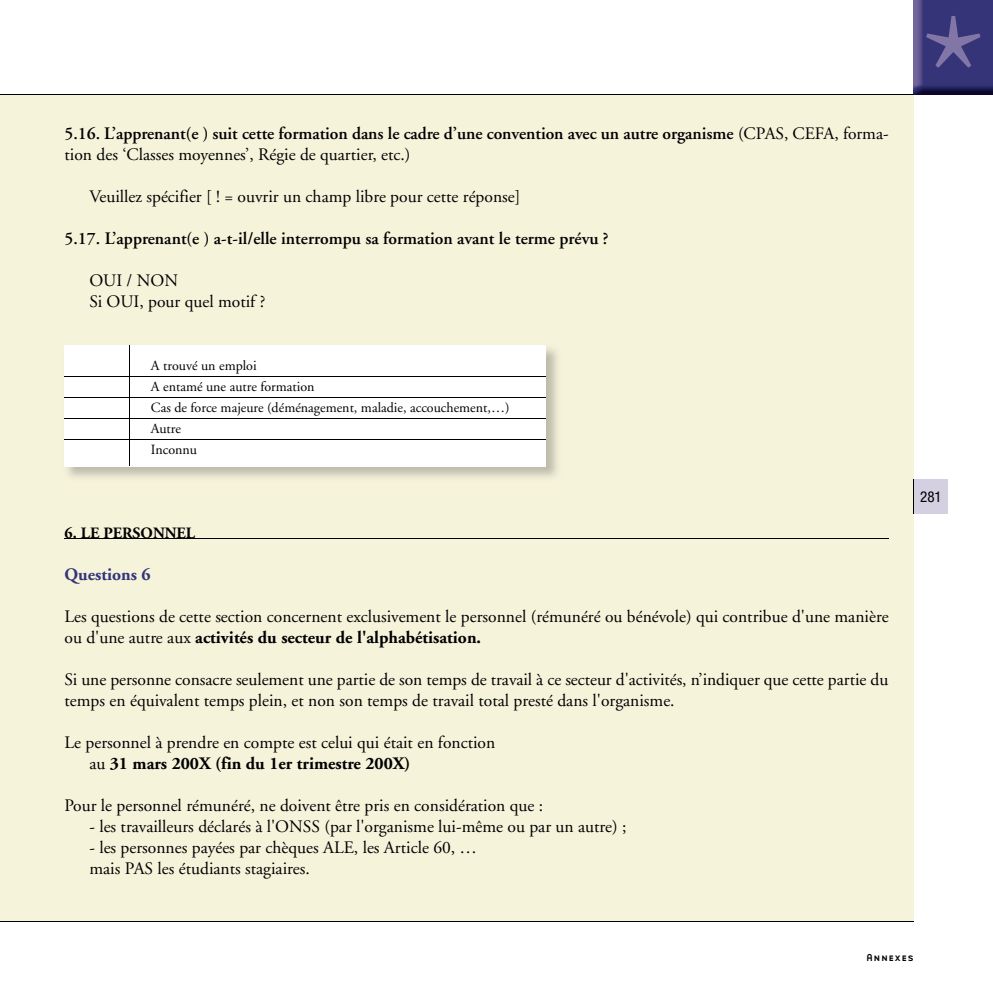
<style>
.page{position:relative;width:993px;height:993px;background:#fff}
.page>*{position:absolute;margin:0;border:0;box-sizing:border-box;transform-origin:0 0}
.t1{font:84px "Base Nine Small Caps";color:#8276a6}
.t2{font:17.5px/21px "Adobe Garamond";color:#000}
.t3{font:600 17.5px/21px "Adobe Garamond";color:#000}
.t4{font:700 17.5px "Adobe Garamond";color:#343479}
.t5{font:700 15.75px "Adobe Garamond";color:#000}
.t6{font:condensed 15.05px "Helvetica Neue";color:#000}
.t7{font:14px/21px "Adobe Garamond";color:#000}
.t8{font:10.5px "Base Nine Small Caps";letter-spacing:.05em;color:#000}
.s1{font-weight:400}
.s2{font-weight:700}
</style>
<div class="page">
<div style="left:0;top:94px;width:913px;height:826px;background:#f6f3db"></div>
<hr style="left:0;top:920px;width:913px;height:1px;background:#000">
<img style="left:913px;top:0;width:79px;height:94px">
<div style="left:913px;top:479px;width:34px;height:34px;background:#d4cfe1"></div>
<hr style="left:912px;top:479px;width:1px;height:34px;background:#000">
<hr style="left:0;top:94px;width:913px;height:1px;background:#000">
<img style="left:64px;top:348px;width:494px;height:130px">
<div style="left:64px;top:345px;width:482px;height:121px;background:#fff"></div>
<hr style="left:64px;top:376px;width:482px;height:1px;background:#000">
<hr style="left:64px;top:397px;width:482px;height:1px;background:#000">
<hr style="left:64px;top:418px;width:482px;height:1px;background:#000">
<hr style="left:64px;top:439px;width:482px;height:1px;background:#000">
<hr style="left:129px;top:345px;width:1px;height:120px;background:#000">
<hr style="left:64px;top:538px;width:824px;height:1px;background:#000">
<p class="t3" style="left:64px;top:123px;width:825px">5.16. L’apprenant(e ) suit cette formation dans le cadre d’une convention avec un autre organisme <span class="s1">(CPAS, CEFA, forma&shy;tion des ‘Classes moyennes’, Régie de quartier, etc.)</span></p>
<p class="t2" style="left:89px;top:186px;width:432px">Veuillez spécifier [ ! = ouvrir un champ libre pour cette réponse]</p>
<p class="t3" style="left:64px;top:228px;width:545px">5.17. L’apprenant(e ) a-t-il/elle interrompu sa formation avant le terme prévu ?</p>
<p class="t2" style="left:89px;top:270px;width:177px">OUI / NON<br>Si OUI, pour quel motif ?</p>
<p class="t7" style="left:151px;top:355px;width:360px">A trouvé un emploi<br>A entamé une autre formation<br>Cas de force majeure (déménagement, maladie, accouchement,…)<br>Autre<br>Inconnu</p>
<p class="t5" style="left:64px;top:524px;width:132px">6. LE PERSONNEL</p>
<p class="t4" style="left:64px;top:564px;width:88px">Questions 6</p>
<p class="t2" style="left:64px;top:606px;width:825px">Les questions de cette section concernent exclusivement le personnel (rémunéré ou bénévole) qui contribue d'une manière ou d'une autre aux <span class="s2">activités du secteur de l'alphabétisation.</span></p>
<p class="t2" style="left:64px;top:669px;width:825px">Si une personne consacre seulement une partie de son temps de travail à ce secteur d'activités, n’indiquer que cette partie du temps en équivalent temps plein, et non son temps de travail total presté dans l'organisme.</p>
<p class="t2" style="left:89px;top:732px;width:407px;text-indent:-25px">Le personnel à prendre en compte est celui qui était en fonction au <span class="s2">31 mars 200X (fin du 1er trimestre 200X)</span></p>
<p class="t2" style="left:64px;top:795px;width:480px">Pour le personnel rémunéré, ne doivent être pris en considération que :</p>
<p class="t2" style="left:89px;top:816px;width:538px">- les travailleurs déclarés à l'ONSS (par l'organisme lui-même ou par un autre) ;</p>
<p class="t2" style="left:89px;top:837px;width:389px">- les personnes payées par chèques ALE, les Article 60, … mais PAS les étudiants stagiaires.</p>
<h1 class="t1" style="left:920px;top:-8px;width:67px">*</h1>
<p class="t6" style="left:919px;top:488px;width:23px">281</p>
<p class="t8" style="left:865px;top:949px;width:49px">Annexes</p>
</div>
